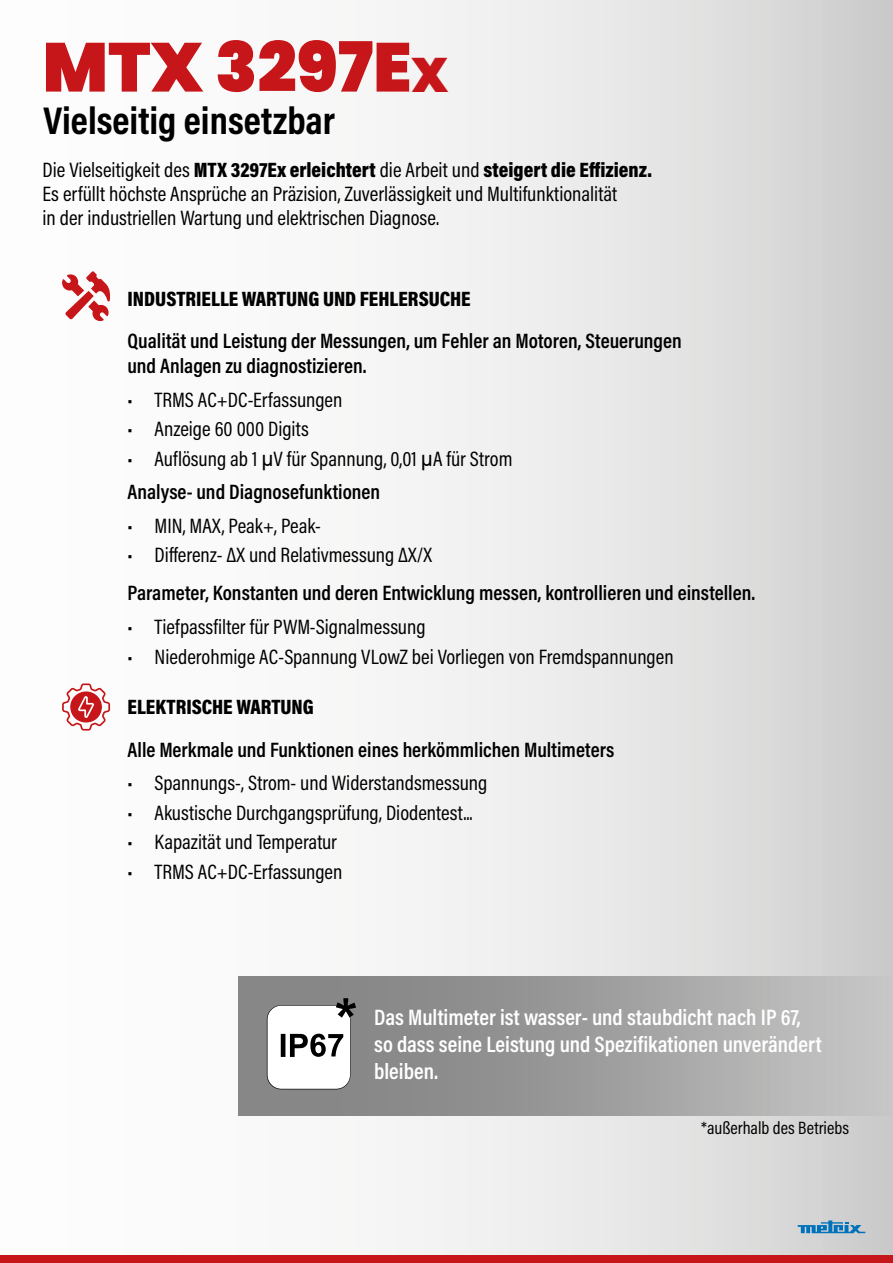
<style>
.page{position:relative;width:893px;height:1263px;background:#fff}
.page>*{position:absolute;margin:0;border:0;box-sizing:border-box;transform-origin:0 0}
.t1{font:900 69px "Poppins";color:#c71619}
.t2{font:700 57px "Arial";color:#000}
.t3{font:700 39px "Acumin Pro Cond";color:#000}
.t4{font:600 22.5px/27px "Acumin Pro Cond";color:#fff}
.t5{font:21px/24px "Acumin Pro Cond";color:#000}
.t6{font:600 21px/25.2px "Acumin Pro Cond";color:#000}
.t7{font:900 21px "Acumin Pro Cond";color:#000}
.t8{font:18px "Acumin Pro Cond";color:#000}
.s1{font-size:48.3px}
.s2{font-weight:900}
.s3{font-family:"Arial"}
.s4{font-weight:600}
</style>
<div class="page">
<div style="left:0;top:0;width:893px;height:1259px;background:linear-gradient(to right,#fff,#d6d6d6)"></div>
<div style="left:238px;top:976px;width:655px;height:140px;background:linear-gradient(to right,#7a7a7a,#c2c1c1)"></div>
<svg style="left:267px;top:1005px;width:84px;height:84px"></svg>
<svg style="left:62px;top:271px;width:49px;height:50px"></svg>
<svg style="left:62px;top:683px;width:48px;height:47px"></svg>
<div style="left:0;top:1256px;width:893px;height:7px;background:#c71619"></div>
<svg style="left:798px;top:1220px;width:67px;height:13px"></svg>
<h1 class="t1" style="left:43px;top:27px;width:407px">MTX 3297E<span class="s1">x</span></h1>
<h3 class="t3" style="left:44px;top:95px;width:293px">Vielseitig einsetzbar</h3>
<p class="t5" style="left:43px;top:158px;width:611px">Die Vielseitigkeit des <span class="s2">MTX 3297Ex erleichtert</span> die Arbeit und <span class="s2">steigert die Effizienz.<br></span>Es erfüllt höchste Ansprüche an Präzision, Zuverlässigkeit und Multifunktionalität<br>in der industriellen Wartung und elektrischen Diagnose.</p>
<p class="t7" style="left:128px;top:285px;width:345px">INDUSTRIELLE WARTUNG UND FEHLERSUCHE</p>
<p class="t6" style="left:128px;top:327px;width:556px">Qualität und Leistung der Messungen, um Fehler an Motoren, Steuerungen und Anlagen zu diagnostizieren.</p>
<p class="t5" style="left:128px;top:387px;width:216px">• TRMS AC+DC-Erfassungen</p>
<p class="t5" style="left:128px;top:416px;width:183px">• Anzeige 60 000 Digits</p>
<p class="t5" style="left:128px;top:441px;width:386px;line-height:33.8px">• Auflösung ab 1 <span class="s3">μ</span>V für Spannung, 0,01 <span class="s3">μ</span>A für Strom<br><span class="s4">Analyse- und Diagnosefunktionen</span></p>
<p class="t5" style="left:128px;top:513px;width:195px">• MIN, MAX, Peak+, Peak-</p>
<p class="t5" style="left:128px;top:543px;width:306px">• Differenz- ΔX und Relativmessung ΔX/X</p>
<p class="t6" style="left:128px;top:580px;width:629px">Parameter, Konstanten und deren Entwicklung messen, kontrollieren und einstellen.</p>
<p class="t5" style="left:128px;top:614px;width:300px">• Tiefpassfilter für PWM-Signalmessung</p>
<p class="t5" style="left:128px;top:644px;width:548px">• Niederohmige AC-Spannung VLowZ bei Vorliegen von Fremdspannungen</p>
<p class="t7" style="left:128px;top:693px;width:188px">ELEKTRISCHE WARTUNG</p>
<p class="t6" style="left:128px;top:736px;width:488px">Alle Merkmale und Funktionen eines herkömmlichen Multimeters</p>
<p class="t5" style="left:128px;top:770px;width:361px">• Spannungs-, Strom- und Widerstandsmessung</p>
<p class="t5" style="left:128px;top:800px;width:347px">• Akustische Durchgangsprüfung, Diodentest...</p>
<p class="t5" style="left:128px;top:829px;width:211px">• Kapazität und Temperatur</p>
<p class="t5" style="left:128px;top:859px;width:216px">• TRMS AC+DC-Erfassungen</p>
<h2 class="t2" style="left:335px;top:979px;width:24px">*</h2>
<p class="t4" style="left:374px;top:1003px;width:449px">Das Multimeter ist wasser- und staubdicht nach IP 67, so dass seine Leistung und Spezifikationen unverändert bleiben.</p>
<p class="t8" style="left:701px;top:1116px;width:149px">*außerhalb des Betriebs</p>
</div>
